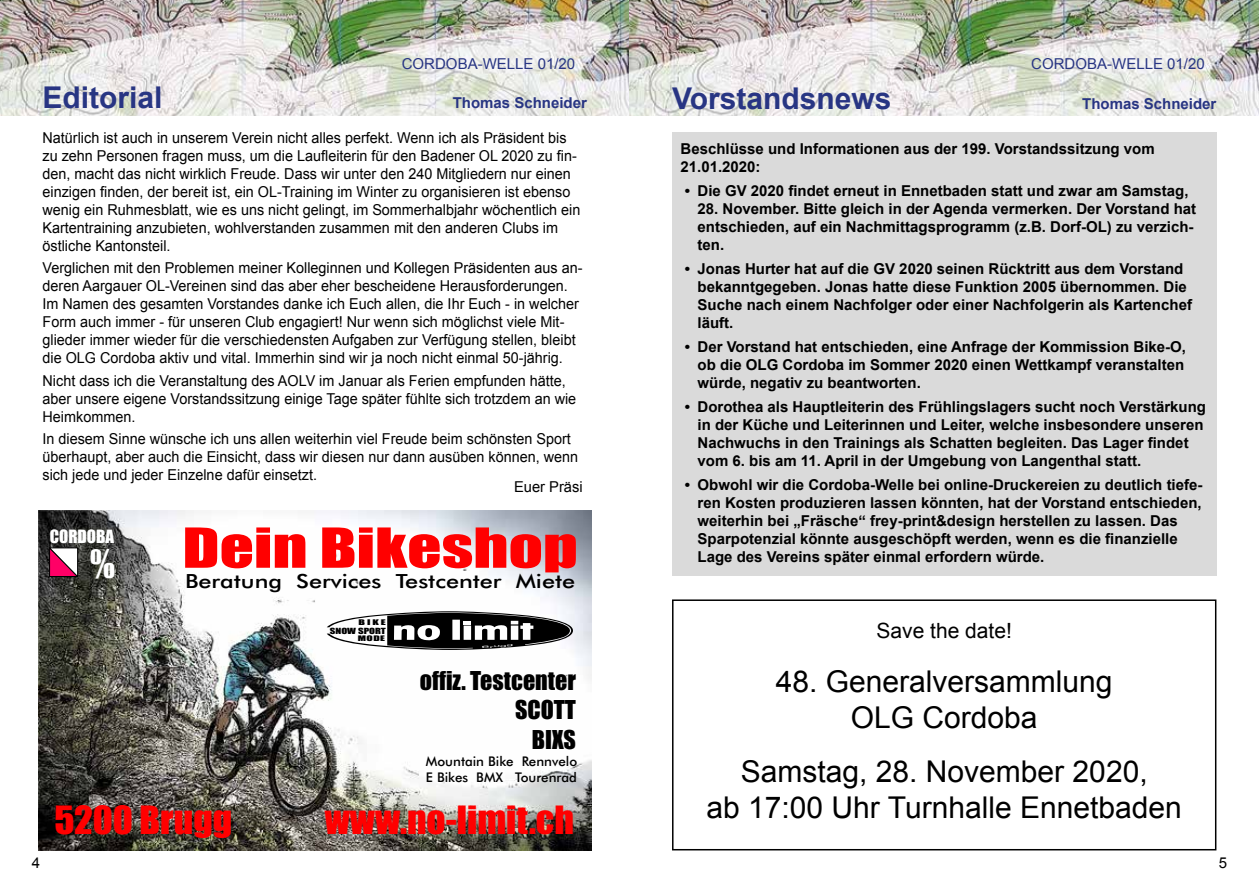
<style>
.page{position:relative;width:1259px;height:893px;background:#fff}
.page>*{position:absolute;margin:0;border:0;box-sizing:border-box;transform-origin:0 0}
.t1{font:50.85px "Impact";color:#f00;scale:1.32 1}
.t2{font:36px "Impact";color:#f00;scale:1.04 1}
.t3{font:36px "Impact";color:#fff}
.t4{font:30px/36px "Arial";color:#000;text-align:center}
.t5{font:700 30px "Arial";color:#283583}
.t6{font:24px/29.2px "Impact";color:#000;text-align:right}
.t7{font:21px "Arial";color:#000}
.t8{font:500 19.5px "Futura BT";color:#000;scale:1.2 1}
.t9{font:16.95px "Impact";color:#fff}
.t10{font:15px/18px "Arial";color:#000;scale:.96 1}
.t11{font:700 15px/18px "Arial";color:#000}
.t12{font:15px "Arial";color:#283583}
.t13{font:700 15px "Arial";color:#283583}
.t14{font:15px "Arial";color:#000}
.t15{font:500 13.35px/16px "Futura BT";color:#000}
.t16{font:7.8px "Impact";color:#000;scale:1.38 1}
.t17{font:7.2px "Impact";color:#000;scale:1.67 1}
.t18{font:7.05px "Impact";color:#000;scale:1.65 1}
.t19{font:2.7px "Arial";color:#fff;scale:4.32 1}
</style>
<div class="page">
<img style="left:0;top:0;width:1259px;height:116px">
<div style="left:672px;top:132px;width:544px;height:444px;background:#dadada"></div>
<img style="left:38px;top:511px;width:553px;height:339px">
<svg style="left:327px;top:611px;width:246px;height:39px"></svg>
<svg style="left:49px;top:547px;width:30px;height:30px"></svg>
<div style="left:672px;top:599px;width:544px;height:251px;border:2px solid #000"></div>
<p class="t12" style="left:402px;top:54px;width:175px">CORDOBA-WELLE 01/20</p>
<p class="t12" style="left:1031px;top:54px;width:175px">CORDOBA-WELLE 01/20</p>
<h3 class="t5" style="left:43px;top:77px;width:122px">Editorial</h3>
<p class="t13" style="left:453px;top:92px;width:136px">Thomas Schneider</p>
<p class="t13" style="left:1082px;top:94px;width:136px">Thomas Schneider</p>
<p class="t11" style="left:680px;top:140px;width:475px">Beschlüsse und Informationen aus der 199. Vorstandssitzung vom<br>21.01.2020:</p>
<p class="t11" style="left:685px;top:182px;width:505px">• Die GV 2020 findet erneut in Ennetbaden statt und zwar am Samstag,</p>
<p class="t11" style="left:697px;top:200px;width:500px">28. November. Bitte gleich in der Agenda vermerken. Der Vorstand hat entschieden, auf ein Nachmittagsprogramm (z.B. Dorf-OL) zu verzich&shy;ten.</p>
<p class="t11" style="left:697px;top:260px;width:496px;text-indent:-13px">• Jonas Hurter hat auf die GV 2020 seinen Rücktritt aus dem Vorstand bekanntgegeben. Jonas hatte diese Funktion 2005 übernommen. Die Suche nach einem Nachfolger oder einer Nachfolgerin als Kartenchef läuft.</p>
<p class="t11" style="left:697px;top:338px;width:490px;text-indent:-13px">• Der Vorstand hat entschieden, eine Anfrage der Kommission Bike-O, ob die OLG Cordoba im Sommer 2020 einen Wettkampf veranstalten würde, negativ zu beantworten.</p>
<p class="t11" style="left:697px;top:398px;width:510px;text-indent:-13px">• Dorothea als Hauptleiterin des Frühlingslagers sucht noch Verstärkung in der Küche und Leiterinnen und Leiter, welche insbesondere unseren Nachwuchs in den Trainings als Schatten begleiten. Das Lager findet vom 6. bis am 11. April in der Umgebung von Langenthal statt.</p>
<p class="t11" style="left:697px;top:476px;width:506px;text-indent:-13px">• Obwohl wir die Cordoba-Welle bei online-Druckereien zu deutlich tiefe&shy;ren Kosten produzieren lassen könnten, hat der Vorstand entschieden, weiterhin bei „Fräsche“ frey-print&amp;design herstellen zu lassen. Das Sparpotenzial könnte ausgeschöpft werden, wenn es die finanzielle Lage des Vereins später einmal erfordern würde.</p>
<h3 class="t5" style="left:672px;top:79px;width:221px">Vorstandsnews</h3>
<p class="t10" style="left:43px;top:129px;width:562px">Natürlich ist auch in unserem Verein nicht alles perfekt. Wenn ich als Präsident bis zu zehn Personen fragen muss, um die Laufleiterin für den Badener OL 2020 zu fin&shy;den, macht das nicht wirklich Freude. Dass wir unter den 240 Mitgliedern nur einen einzigen finden, der bereit ist, ein OL-Training im Winter zu organisieren ist ebenso wenig ein Ruhmesblatt, wie es uns nicht gelingt, im Sommerhalbjahr wöchentlich ein Kartentraining anzubieten, wohlverstanden zusammen mit den anderen Clubs im östliche Kantonsteil.</p>
<p class="t10" style="left:43px;top:259px;width:564px">Verglichen mit den Problemen meiner Kolleginnen und Kollegen Präsidenten aus an&shy;deren Aargauer OL-Vereinen sind das aber eher bescheidene Herausforderungen.<br>Im Namen des gesamten Vorstandes danke ich Euch allen, die Ihr Euch - in welcher Form auch immer - für unseren Club engagiert! Nur wenn sich möglichst viele Mit&shy;glieder immer wieder für die verschiedensten Aufgaben zur Verfügung stellen, bleibt die OLG Cordoba aktiv und vital. Immerhin sind wir ja noch nicht einmal 50-jährig.</p>
<p class="t10" style="left:43px;top:372px;width:557px">Nicht dass ich die Veranstaltung des AOLV im Januar als Ferien empfunden hätte, aber unsere eigene Vorstandssitzung einige Tage später fühlte sich trotzdem an wie<br>Heimkommen.</p>
<p class="t10" style="left:43px;top:430px;width:559px">In diesem Sinne wünsche ich uns allen weiterhin viel Freude beim schönsten Sport überhaupt, aber auch die Einsicht, dass wir diesen nur dann ausüben können, wenn sich jede und jeder Einzelne dafür einsetzt.</p>
<p class="t14" style="left:514px;top:477px;width:70px">Euer Präsi</p>
<h1 class="t1" style="left:182px;top:508px;width:301px">Dein Bikeshop</h1>
<h3 class="t8" style="left:185px;top:569px;width:327px">Beratung Services Testcenter Miete</h3>
<p class="t16" style="left:330px;top:625px;width:42px">SNOW SPORT</p>
<p class="t18" style="left:358px;top:633px;width:18px">MODE</p>
<p class="t9" style="left:50px;top:523px;width:66px">CORDOBA</p>
<h2 class="t3" style="left:90px;top:535px;width:26px">%</h2>
<p class="t17" style="left:358px;top:617px;width:18px">BIKE</p>
<h3 class="t7" style="left:876px;top:616px;width:137px">Save the date!</h3>
<h3 class="t4" style="left:776px;top:663px;width:338px">48. Generalversammlung<br>OLG Cordoba</h3>
<h3 class="t4" style="left:706px;top:753px;width:477px">Samstag, 28. November 2020,<br>ab 17:00 Uhr Turnhalle Ennetbaden</h3>
<p class="t19" style="left:482px;top:646px;width:9px;rotate:-5deg">Brugg</p>
<h3 class="t6" style="left:420px;top:665px;width:158px">offiz. Testcenter<br>SCOTT<br>BIXS</h3>
<p class="t15" style="left:426px;top:753px;width:153px">Mountain Bike Rennvelo<br>E Bikes BMX Tourenrad</p>
<h2 class="t2" style="left:55px;top:792px;width:172px">5200 Brugg</h2>
<h2 class="t2" style="left:325px;top:792px;width:241px">www.no-limit.ch</h2>
<p class="t14" style="left:32px;top:853px;width:10px">4</p>
<p class="t14" style="left:1219px;top:853px;width:10px">5</p>
</div>
